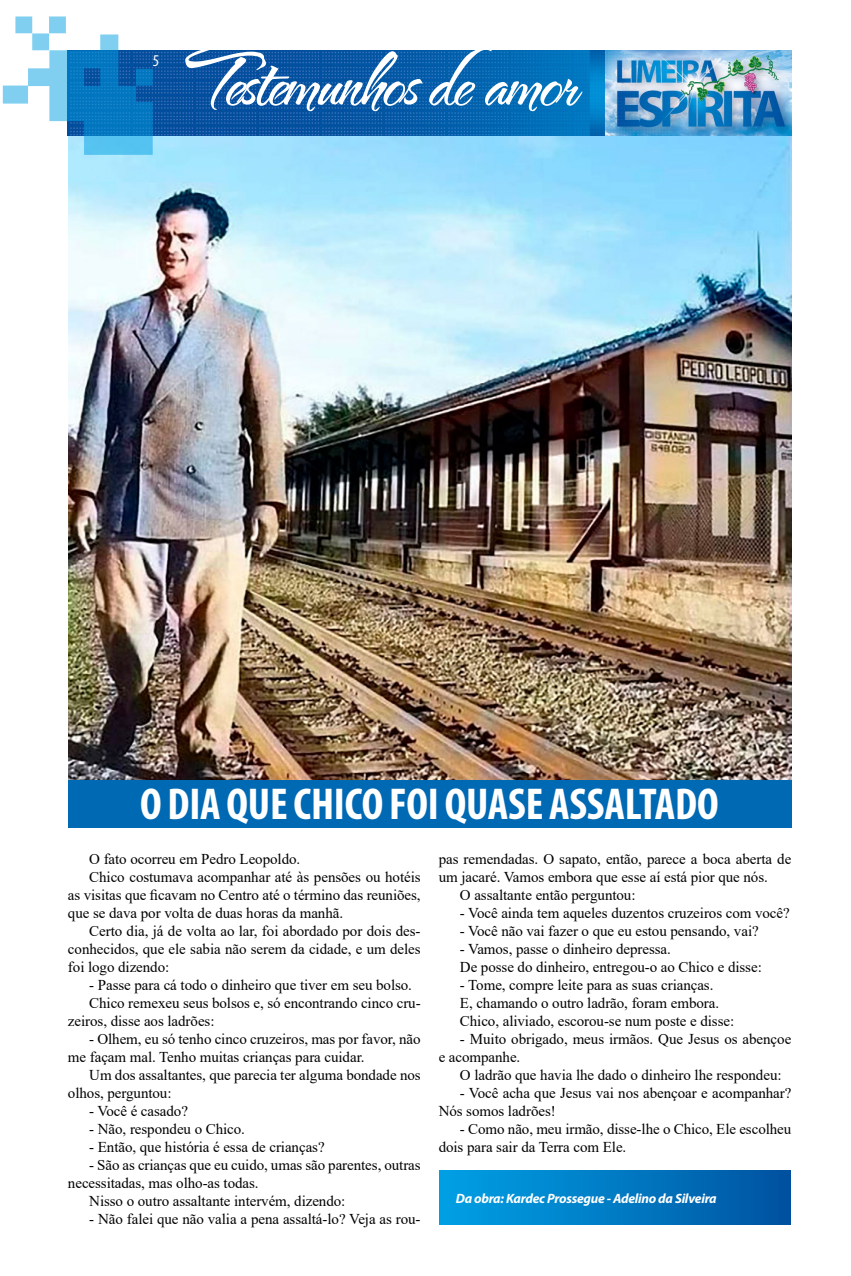
<style>
.page{position:relative;width:851px;height:1276px;background:#fff}
.page>*{position:absolute;margin:0;border:0;box-sizing:border-box;transform-origin:0 0}
.t1{font:84.9px "The Nauti Gal ROB";letter-spacing:-.025em;color:#fff}
.t2{font:700 condensed 44.85px "Myriad Pro";letter-spacing:-.005em;color:#fff}
.t3{font:condensed 16.5px "Myriad Pro";color:#fff}
.t4{font:15px/18px "Times New Roman";letter-spacing:-.005em;color:#000}
.t5{font:italic 700 13.5px "Myriad Pro";letter-spacing:-.02em;color:#fff}
</style>
<div class="page">
<img style="left:68px;top:135px;width:723px;height:644px">
<div style="left:439px;top:1170px;width:350px;height:54px;background:linear-gradient(to right,#00a2e6,#0053a1)"></div>
<img style="left:153px;top:50px;width:638px;height:85px">
<svg style="left:3px;top:16px;width:150px;height:139px"></svg>
<div style="left:68px;top:779px;width:723px;height:48px;background:#0069b4"></div>
<p class="t3" style="left:153px;top:50px;width:8px">5</p>
<h1 class="t1" style="left:182px;top:36px;width:395px">Testemunhos de amor</h1>
<h2 class="t2" style="left:140px;top:776px;width:579px">O DIA QUE CHICO FOI QUASE ASSALTADO</h2>
<p class="t4" style="left:438px;top:850px;width:354px">pas remendadas. O sapato, então, parece a boca aberta de</p>
<p class="t4" style="left:438px;top:868px;width:331px">um jacaré. Vamos embora que esse aí está pior que nós.</p>
<p class="t4" style="left:460px;top:886px;width:177px">O assaltante então perguntou:</p>
<p class="t4" style="left:460px;top:904px;width:331px">- Você ainda tem aqueles duzentos cruzeiros com você?</p>
<p class="t4" style="left:460px;top:922px;width:300px">- Você não vai fazer o que eu estou pensando, vai?</p>
<p class="t4" style="left:460px;top:940px;width:303px">- Vamos, passe o dinheiro depressa.<br>De posse do dinheiro, entregou-o ao Chico e disse:</p>
<p class="t4" style="left:460px;top:976px;width:276px">- Tome, compre leite para as suas crianças.<br>E, chamando o outro ladrão, foram embora.<br>Chico, aliviado, escorou-se num poste e disse:</p>
<p class="t4" style="left:438px;top:1030px;width:354px;text-indent:21px">- Muito obrigado, meus irmãos. Que Jesus os abençoe e acompanhe.</p>
<p class="t4" style="left:460px;top:1066px;width:323px">O ladrão que havia lhe dado o dinheiro lhe respondeu:</p>
<p class="t4" style="left:438px;top:1084px;width:354px;text-indent:21px">- Você acha que Jesus vai nos abençoar e acompanhar?<br>Nós somos ladrões!</p>
<p class="t4" style="left:438px;top:1120px;width:354px;text-indent:21px">- Como não, meu irmão, disse-lhe o Chico, Ele escolheu dois para sair da Terra com Ele.</p>
<p class="t4" style="left:89px;top:850px;width:212px">O fato ocorreu em Pedro Leopoldo.</p>
<p class="t4" style="left:89px;top:868px;width:333px">Chico costumava acompanhar até às pensões ou hotéis</p>
<p class="t4" style="left:68px;top:886px;width:354px">as visitas que ficavam no Centro até o término das reuniões,</p>
<p class="t4" style="left:68px;top:904px;width:276px">que se dava por volta de duas horas da manhã.</p>
<p class="t4" style="left:89px;top:922px;width:333px">Certo dia, já de volta ao lar, foi abordado por dois des-</p>
<p class="t4" style="left:68px;top:940px;width:354px">conhecidos, que ele sabia não serem da cidade, e um deles</p>
<p class="t4" style="left:68px;top:958px;width:103px">foi logo dizendo:</p>
<p class="t4" style="left:89px;top:976px;width:324px">- Passe para cá todo o dinheiro que tiver em seu bolso.</p>
<p class="t4" style="left:89px;top:994px;width:333px">Chico remexeu seus bolsos e, só encontrando cinco cru-</p>
<p class="t4" style="left:68px;top:1012px;width:148px">zeiros, disse aos ladrões:</p>
<p class="t4" style="left:68px;top:1030px;width:354px;text-indent:21px">- Olhem, eu só tenho cinco cruzeiros, mas por favor, não me façam mal. Tenho muitas crianças para cuidar.</p>
<p class="t4" style="left:68px;top:1066px;width:354px;text-indent:21px">Um dos assaltantes, que parecia ter alguma bondade nos olhos, perguntou:</p>
<p class="t4" style="left:89px;top:1102px;width:100px">- Você é casado?</p>
<p class="t4" style="left:89px;top:1120px;width:157px">- Não, respondeu o Chico.</p>
<p class="t4" style="left:89px;top:1138px;width:237px">- Então, que história é essa de crianças?</p>
<p class="t4" style="left:89px;top:1156px;width:333px">- São as crianças que eu cuido, umas são parentes, outras</p>
<p class="t4" style="left:68px;top:1174px;width:192px">necessitadas, mas olho-as todas.</p>
<p class="t4" style="left:89px;top:1192px;width:257px">Nisso o outro assaltante intervém, dizendo:</p>
<p class="t4" style="left:89px;top:1210px;width:333px">- Não falei que não valia a pena assaltá-lo? Veja as rou-</p>
<p class="t5" style="left:455px;top:1189px;width:262px">Da obra: Kardec Prossegue - Adelino da Silveira</p>
</div>
